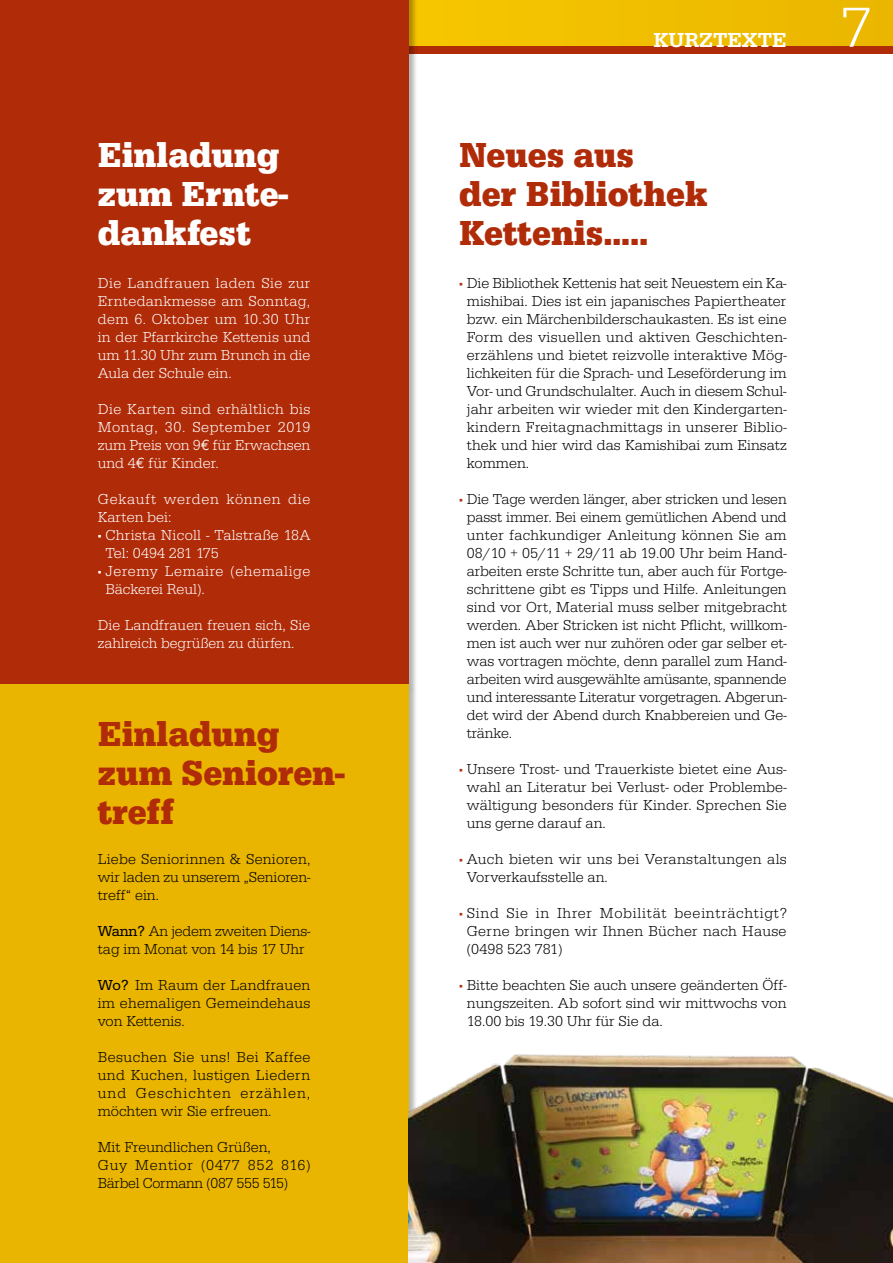
<style>
.page{position:relative;width:893px;height:1263px;background:#fff}
.page>*{position:absolute;margin:0;border:0;box-sizing:border-box;transform-origin:0 0}
.t1{font:58.5px "URW Egyptienne T Ligh";color:#fff}
.t2{font:36px/39px "URW Egyptienne T Bold Narr";color:#b02b08}
.t3{font:36px/39px "URW Egyptienne T Bold Narr";color:#fff}
.t4{font:500 21px "URW Egyptienne T";color:#fff}
.t5{font:15px/18px "URW Egyptienne T Ligh";color:#000;text-align:justify}
.t6{font:15px/18px "URW Egyptienne T Ligh";color:#fff;text-align:justify}
.t7{font:15px/18px "URW Egyptienne T Ligh";letter-spacing:.025em;color:#000}
.t8{font:15px "URW Egyptienne T Ligh";letter-spacing:.04em;color:#fff}
.t9{font:15px "URW Egyptienne T Ligh";letter-spacing:.05em;color:#fff}
.s1{font-family:"Euro Mono"}
.s2{font-family:"URW Egyptienne T"}
</style>
<div class="page">
<div style="left:0;top:0;width:893px;height:47px;background:#f0be00"></div>
<div style="left:0;top:47px;width:893px;height:7px;background:#b02b08"></div>
<div style="left:0;top:0;width:417px;height:693px;background:#000;opacity:.3"></div>
<div style="left:0;top:0;width:408px;height:684px;background:#b02b08"></div>
<div style="left:0;top:684px;width:408px;height:579px;background:#eab500"></div>
<img style="left:408px;top:975px;width:485px;height:288px">
<h2 class="t3" style="left:98px;top:135px;width:192px">Einladung zum Ernte&shy;dankfest</h2>
<p class="t6" style="left:98px;top:274px;width:214px">Die Landfrauen laden Sie zur Erntedankmesse am Sonntag, dem 6. Oktober um 10.30 Uhr in der Pfarrkirche Kettenis und um 11.30 Uhr zum Brunch in die Aula der Schule ein.</p>
<p class="t6" style="left:98px;top:400px;width:214px">Die Karten sind erhältlich bis Montag, 30. September 2019 zum Preis von 9<span class="s1">€</span> für Erwachsen und 4<span class="s1">€</span> für Kinder.</p>
<p class="t9" style="left:98px;top:491px;width:214px">Gekauft werden können die</p>
<p class="t6" style="left:98px;top:508px;width:75px">Karten bei:</p>
<p class="t6" style="left:105px;top:526px;width:207px">Christa Nicoll - Talstraße 18A</p>
<p class="t6" style="left:105px;top:544px;width:115px">Tel: 0494 281 175</p>
<p class="t8" style="left:105px;top:563px;width:206px">Jeremy Lemaire (ehemalige</p>
<p class="t6" style="left:105px;top:580px;width:101px">Bäckerei Reul).</p>
<p class="t6" style="left:98px;top:616px;width:214px">Die Landfrauen freuen sich, Sie zahlreich begrüßen zu dürfen.</p>
<h2 class="t2" style="left:98px;top:714px;width:248px">Einladung zum Senioren&shy;treff</h2>
<p class="t5" style="left:98px;top:850px;width:214px">Liebe Seniorinnen &amp; Senioren, wir laden zu unserem „Senioren&shy;treff“ ein.</p>
<p class="t5" style="left:98px;top:922px;width:214px"><span class="s2">Wann?</span> An jedem zweiten Diens&shy;tag im Monat von 14 bis 17 Uhr</p>
<p class="t5" style="left:98px;top:976px;width:214px"><span class="s2">Wo?</span> Im Raum der Landfrauen im ehemaligen Gemeindehaus von Kettenis.</p>
<p class="t5" style="left:98px;top:1048px;width:214px">Besuchen Sie uns! Bei Kaffee und Kuchen, lustigen Liedern und Geschichten erzählen, möchten wir Sie erfreuen.</p>
<p class="t5" style="left:98px;top:1138px;width:214px;text-align:left">Mit Freundlichen Grüßen,<br>Guy Mentior (0477 852 816)<br>Bärbel Cormann (087 555 515)</p>
<h3 class="t4" style="left:653px;top:27px;width:135px">KURZTEXTE</h3>
<h2 class="t2" style="left:459px;top:135px;width:250px">Neues aus<br>der Bibliothek<br>Kettenis…..</h2>
<p class="t5" style="left:467px;top:274px;width:321px">Die Bibliothek Kettenis hat seit Neuestem ein Ka&shy;mishibai. Dies ist ein japanisches Papiertheater bzw. ein Märchenbilderschaukasten. Es ist eine Form des visuellen und aktiven Geschichten&shy;erzählens und bietet reizvolle interaktive Mög&shy;lichkeiten für die Sprach- und Leseförderung im Vor- und Grundschulalter. Auch in diesem Schul&shy;jahr arbeiten wir wieder mit den Kindergarten&shy;kindern Freitagnachmittags in unserer Biblio&shy;thek und hier wird das Kamishibai zum Einsatz kommen.</p>
<p class="t5" style="left:467px;top:490px;width:321px">Die Tage werden länger, aber stricken und lesen passt immer. Bei einem gemütlichen Abend und unter fachkundiger Anleitung können Sie am 08/10 + 05/11 + 29/11 ab 19.00 Uhr beim Hand&shy;arbeiten erste Schritte tun, aber auch für Fortge&shy;schrittene gibt es Tipps und Hilfe. Anleitungen sind vor Ort, Material muss selber mitgebracht werden. Aber Stricken ist nicht Pflicht, willkom&shy;men ist auch wer nur zuhören oder gar selber et&shy;was vortragen möchte, denn parallel zum Hand&shy;arbeiten wird ausgewählte amüsante, spannende und interessante Literatur vorgetragen. Abgerun&shy;det wird der Abend durch Knabbereien und Ge&shy;tränke.</p>
<p class="t5" style="left:467px;top:760px;width:321px">Unsere Trost- und Trauerkiste bietet eine Aus&shy;wahl an Literatur bei Verlust- oder Problembe&shy;wältigung besonders für Kinder. Sprechen Sie uns gerne darauf an.</p>
<p class="t7" style="left:467px;top:850px;width:321px">Auch bieten wir uns bei Veranstaltungen als<br>Vorverkaufsstelle an.</p>
<p class="t5" style="left:467px;top:904px;width:321px">Sind Sie in Ihrer Mobilität beeinträchtigt?<br>Gerne bringen wir Ihnen Bücher nach Hause (0498 523 781)</p>
<p class="t5" style="left:467px;top:976px;width:321px">Bitte beachten Sie auch unsere geänderten Öff&shy;nungszeiten. Ab sofort sind wir mittwochs von 18.00 bis 19.30 Uhr für Sie da.</p>
<h1 class="t1" style="left:840px;top:-6px;width:33px">7</h1>
</div>
